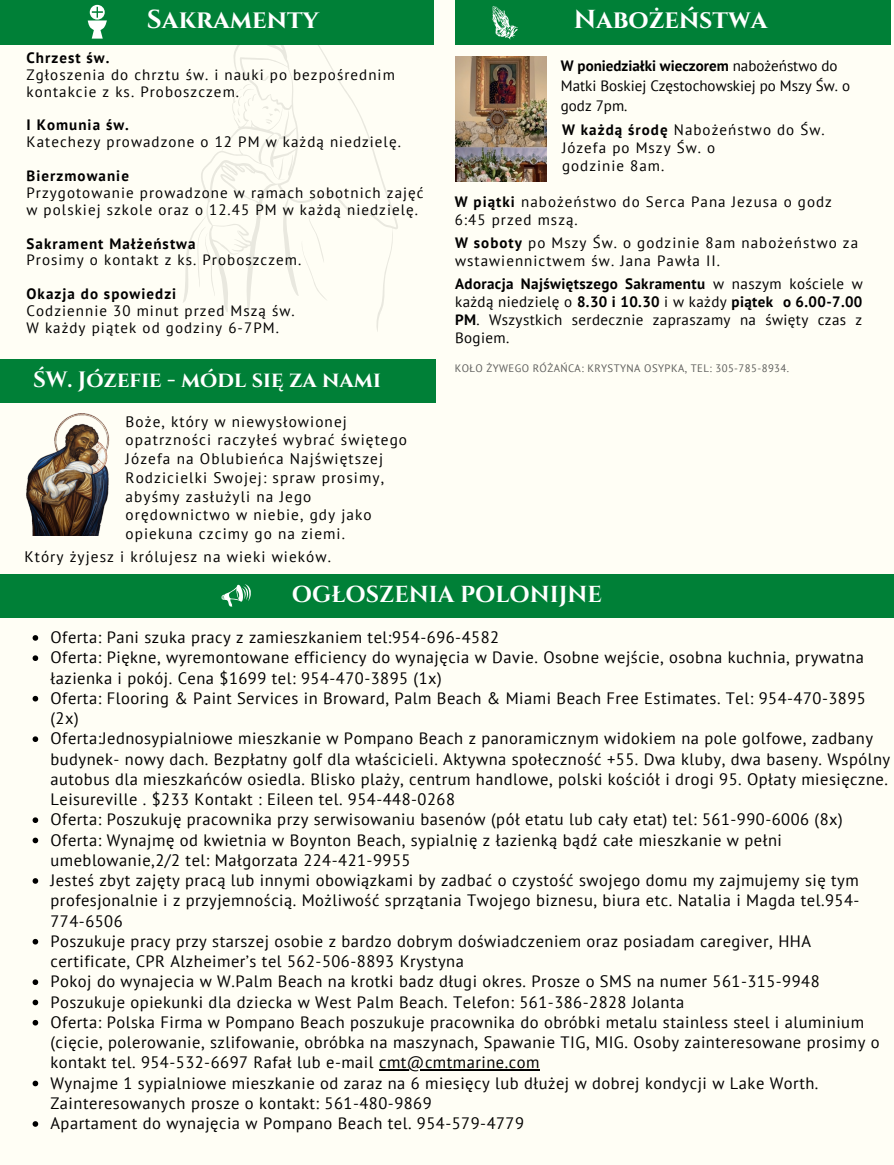
<style>
.page{position:relative;width:894px;height:1165px;background:#fff}
.page>*{position:absolute;margin:0;border:0;box-sizing:border-box;transform-origin:0 0}
.t1{font:700 25.95px "Cinzel";color:#fff}
.t2{font:700 23.1px "Cinzel";color:#fff}
.t3{font:700 22.2px "Cinzel";color:#fff}
.t4{font:16.5px/20.2px "PT Sans";letter-spacing:.03em;color:#000}
.t5{font:15.3px/18.8px "PT Sans";letter-spacing:.07em;color:#000}
.t6{font:15px/18px "PT Sans";letter-spacing:.07em;color:#000}
.t7{font:15px/20.2px "PT Sans";color:#000}
.t8{font:700 15px "PT Sans";letter-spacing:.07em;color:#000}
.t9{font:10.8px "PT Sans";letter-spacing:.04em;color:#5e5e5c}
.s1{font-weight:700}
</style>
<div class="page">
<div style="left:0;top:0;width:894px;height:1164px;background:#fffef5"></div>
<svg style="left:182px;top:44px;width:216px;height:288px"></svg>
<svg style="left:231px;top:69px;width:49px;height:55px"></svg>
<svg style="left:196px;top:226px;width:19px;height:70px"></svg>
<svg style="left:300px;top:240px;width:27px;height:61px"></svg>
<div style="left:0;top:0;width:433px;height:44px;background:#008037"></div>
<svg style="left:88px;top:5px;width:19px;height:34px"></svg>
<div style="left:455px;top:0;width:436px;height:44px;background:#008037"></div>
<svg style="left:492px;top:6px;width:26px;height:34px"></svg>
<img style="left:455px;top:56px;width:91px;height:125px">
<div style="left:0;top:359px;width:436px;height:43px;background:#008037"></div>
<img style="left:26px;top:413px;width:84px;height:122px">
<div style="left:0;top:573px;width:894px;height:44px;background:#008037"></div>
<svg style="left:222px;top:584px;width:29px;height:22px"></svg>
<svg style="left:33px;top:635px;width:5px;height:5px"></svg>
<svg style="left:33px;top:655px;width:5px;height:6px"></svg>
<svg style="left:33px;top:696px;width:5px;height:5px"></svg>
<svg style="left:33px;top:736px;width:5px;height:6px"></svg>
<svg style="left:33px;top:817px;width:5px;height:6px"></svg>
<svg style="left:33px;top:837px;width:5px;height:6px"></svg>
<svg style="left:33px;top:878px;width:5px;height:5px"></svg>
<svg style="left:33px;top:938px;width:5px;height:6px"></svg>
<svg style="left:33px;top:979px;width:5px;height:6px"></svg>
<svg style="left:33px;top:999px;width:5px;height:6px"></svg>
<svg style="left:33px;top:1019px;width:5px;height:6px"></svg>
<hr style="left:379px;top:1069px;width:161px;height:1px;background:#000">
<svg style="left:33px;top:1080px;width:5px;height:6px"></svg>
<svg style="left:33px;top:1121px;width:5px;height:5px"></svg>
<p class="t1" style="left:147px;top:3px;width:174px">Sakramenty</p>
<p class="t8" style="left:26px;top:48px;width:85px">Chrzest św.</p>
<p class="t6" style="left:26px;top:66px;width:370px;line-height:16.8px">Zgłoszenia do chrztu św. i nauki po bezpośrednim kontakcie z ks. Proboszczem.</p>
<p class="t8" style="left:26px;top:115px;width:104px">I Komunia św.</p>
<p class="t6" style="left:26px;top:133px;width:376px">Katechezy prowadzone o 12 PM w każdą niedzielę.</p>
<p class="t8" style="left:26px;top:166px;width:104px">Bierzmowanie</p>
<p class="t6" style="left:26px;top:184px;width:399px;line-height:16.8px">Przygotowanie prowadzone w ramach sobotnich zajęć w polskiej szkole oraz o 12.45 PM w każdą niedzielę.</p>
<p class="t8" style="left:26px;top:233px;width:171px">Sakrament Małżeństwa</p>
<p class="t6" style="left:26px;top:251px;width:276px">Prosimy o kontakt z ks. Proboszczem.</p>
<p class="t8" style="left:26px;top:284px;width:151px">Okazja do spowiedzi</p>
<p class="t6" style="left:26px;top:301px;width:270px">Codziennie 30 minut przed Mszą św.</p>
<p class="t6" style="left:26px;top:318px;width:254px">W każdy piątek od godziny 6-7PM.</p>
<p class="t3" style="left:33px;top:366px;width:349px">ŚW. Józefie - módl się za nami</p>
<p class="t5" style="left:126px;top:411px;width:283px">Boże, który w niewysłowionej opatrzności raczyłeś wybrać świętego<br>Józefa na Oblubieńca Najświętszej<br>Rodzicielki Swojej: spraw prosimy, abyśmy zasłużyli na Jego orędownictwo w niebie, gdy jako opiekuna czcimy go na ziemi.</p>
<p class="t5" style="left:24px;top:547px;width:308px">Który żyjesz i królujesz na wieki wieków.</p>
<p class="t1" style="left:574px;top:3px;width:195px">Nabożeństwa</p>
<p class="t7" style="left:561px;top:55px;width:291px"><span class="s1">W poniedziałki wieczorem</span> nabożeństwo do<br>Matki Boskiej Częstochowskiej po Mszy Św. o godz 7pm.</p>
<p class="t6" style="left:562px;top:120px;width:264px"><span class="s1">W każdą środę</span> Nabożeństwo do Św.<br>Józefa po Mszy Św. o</p>
<p class="t6" style="left:562px;top:156px;width:104px">godzinie 8am.</p>
<p class="t6" style="left:455px;top:192px;width:379px"><span class="s1">W piątki</span> nabożeństwo do Serca Pana Jezusa o godz<br>6:45 przed mszą.</p>
<p class="t6" style="left:455px;top:233px;width:405px"><span class="s1">W soboty</span> po Mszy Św. o godzinie 8am nabożeństwo za wstawiennictwem św. Jana Pawła II.</p>
<p class="t6" style="left:455px;top:274px;width:409px;text-align:justify"><span class="s1">Adoracja Najświętszego Sakramentu</span> w naszym kościele w każdą niedzielę o <span class="s1">8.30 i 10.30</span> i w każdy <span class="s1">piątek o 6.00-7.00<br>PM</span>. Wszystkich serdecznie zapraszamy na święty czas z Bogiem.</p>
<p class="t9" style="left:455px;top:361px;width:336px">KOŁO ŻYWEGO RÓŻAŃCA: KRYSTYNA OSYPKA, TEL: 305-785-8934.</p>
<p class="t2" style="left:292px;top:579px;width:312px">OGŁOSZENIA POLONIJNE</p>
<p class="t4" style="left:50px;top:626px;width:450px">Oferta: Pani szuka pracy z zamieszkaniem tel:954-696-4582</p>
<p class="t4" style="left:50px;top:647px;width:815px">Oferta: Piękne, wyremontowane efficiency do wynajęcia w Davie. Osobne wejście, osobna kuchnia, prywatna łazienka i pokój. Cena $1699 tel: 954-470-3895 (1x)</p>
<p class="t4" style="left:50px;top:687px;width:817px">Oferta: Flooring &amp; Paint Services in Broward, Palm Beach &amp; Miami Beach Free Estimates. Tel: 954-470-3895 (2x)</p>
<p class="t4" style="left:50px;top:728px;width:841px">Oferta:Jednosypialniowe mieszkanie w Pompano Beach z panoramicznym widokiem na pole golfowe, zadbany budynek- nowy dach. Bezpłatny golf dla właścicieli. Aktywna społeczność +55. Dwa kluby, dwa baseny. Wspólny autobus dla mieszkańców osiedla. Blisko plaży, centrum handlowe, polski kościół i drogi 95. Opłaty miesięczne.<br>Leisureville . $233 Kontakt : Eileen tel. 954-448-0268</p>
<p class="t4" style="left:50px;top:809px;width:794px">Oferta: Poszukuję pracownika przy serwisowaniu basenów (pół etatu lub cały etat) tel: 561-990-6006 (8x)</p>
<p class="t4" style="left:50px;top:829px;width:733px">Oferta: Wynajmę od kwietnia w Boynton Beach, sypialnię z łazienką bądź całe mieszkanie w pełni umeblowanie,2/2 tel: Małgorzata 224-421-9955</p>
<p class="t4" style="left:50px;top:869px;width:810px;text-align:justify">Jesteś zbyt zajęty pracą lub innymi obowiązkami by zadbać o czystość swojego domu my zajmujemy się tym profesjonalnie i z przyjemnością. Możliwość sprzątania Twojego biznesu, biura etc. Natalia i Magda tel.954- 774-6506</p>
<p class="t4" style="left:50px;top:930px;width:762px">Poszukuje pracy przy starszej osobie z bardzo dobrym doświadczeniem oraz posiadam caregiver, HHA certificate, CPR Alzheimer’s tel 562-506-8893 Krystyna</p>
<p class="t4" style="left:50px;top:971px;width:771px">Pokoj do wynajecia w W.Palm Beach na krotki badz długi okres. Prosze o SMS na numer 561-315-9948</p>
<p class="t4" style="left:50px;top:991px;width:635px">Poszukuje opiekunki dla dziecka w West Palm Beach. Telefon: 561-386-2828 Jolanta</p>
<p class="t4" style="left:50px;top:1011px;width:831px">Oferta: Polska Firma w Pompano Beach poszukuje pracownika do obróbki metalu stainless steel i aluminium (cięcie, polerowanie, szlifowanie, obróbka na maszynach, Spawanie TIG, MIG. Osoby zainteresowane prosimy o kontakt tel. 954-532-6697 Rafał lub e-mail cmt@cmtmarine.com</p>
<p class="t4" style="left:50px;top:1072px;width:769px">Wynajme 1 sypialniowe mieszkanie od zaraz na 6 miesięcy lub dłużej w dobrej kondycji w Lake Worth.<br>Zainteresowanych prosze o kontakt: 561-480-9869</p>
<p class="t4" style="left:50px;top:1112px;width:475px">Apartament do wynajęcia w Pompano Beach tel. 954-579-4779</p>
</div>
